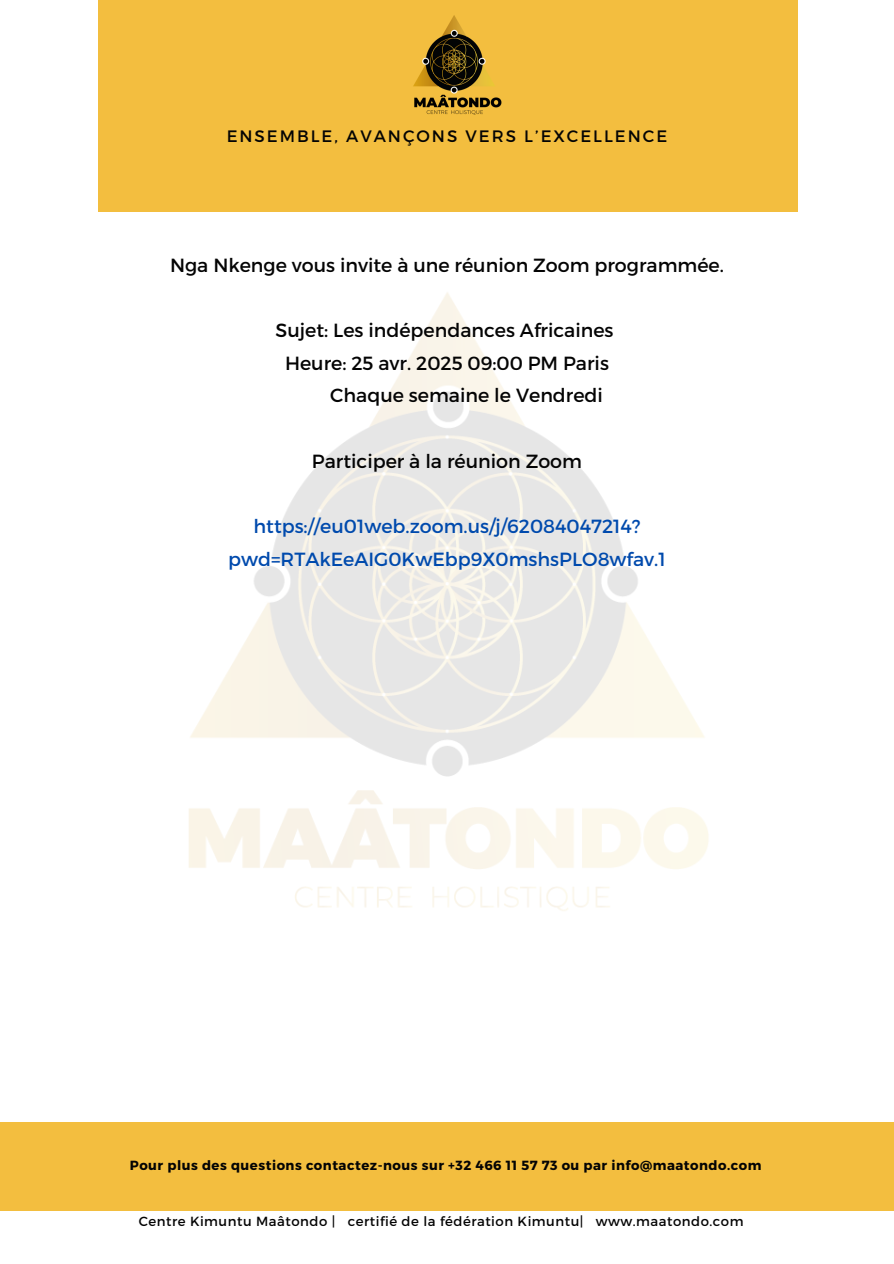
<style>
.page{position:relative;width:894px;height:1264px;background:#fff}
.page>*{position:absolute;margin:0;border:0;box-sizing:border-box;transform-origin:0 0}
.t1{font:19.05px "Montserrat";color:#040404}
.t2{font:19.05px/32.7px "Montserrat";color:#004aad;text-align:center}
.t3{font:16.5px "Montserrat";letter-spacing:.12em;color:#040404}
.t4{font:700 13.2px "Montserrat";letter-spacing:.04em;color:#040404}
.t5{font:13.2px "Montserrat";letter-spacing:.04em;color:#040404}
</style>
<div class="page">
<div style="left:0;top:1121px;width:893px;height:89px;background:#f3be3f"></div>
<div style="left:98px;top:0;width:698px;height:211px;background:#f3be3f"></div>
<img style="left:413px;top:15px;width:89px;height:100px">
<h1 class="t3" style="left:227px;top:126px;width:442px">ENSEMBLE, AVANÇONS VERS L’EXCELLENCE</h1>
<p class="t1" style="left:170px;top:253px;width:555px">Nga Nkenge vous invite à une réunion Zoom programmée.</p>
<p class="t1" style="left:275px;top:318px;width:339px">Sujet: Les indépendances Africaines</p>
<p class="t1" style="left:285px;top:350px;width:325px">Heure: 25 avr. 2025 09:00 PM Paris</p>
<p class="t1" style="left:330px;top:383px;width:274px">Chaque semaine le Vendredi</p>
<h2 class="t1" style="left:312px;top:448px;width:271px">Participer à la réunion Zoom</h2>
<p class="t2" style="left:228px;top:509px;width:439px">https://eu01web.zoom.us/j/62084047214? pwd=RTAkEeAIG0KwEbp9X0mshsPLO8wfav.1</p>
<h1 class="t4" style="left:130px;top:1156px;width:633px">Pour plus des questions contactez-nous sur +32 466 11 57 73 ou par info@maatondo.com</h1>
<h1 class="t5" style="left:139px;top:1212px;width:606px">Centre Kimuntu Maâtondo | certifié de la fédération Kimuntu| www.maatondo.com</h1>
</div>
